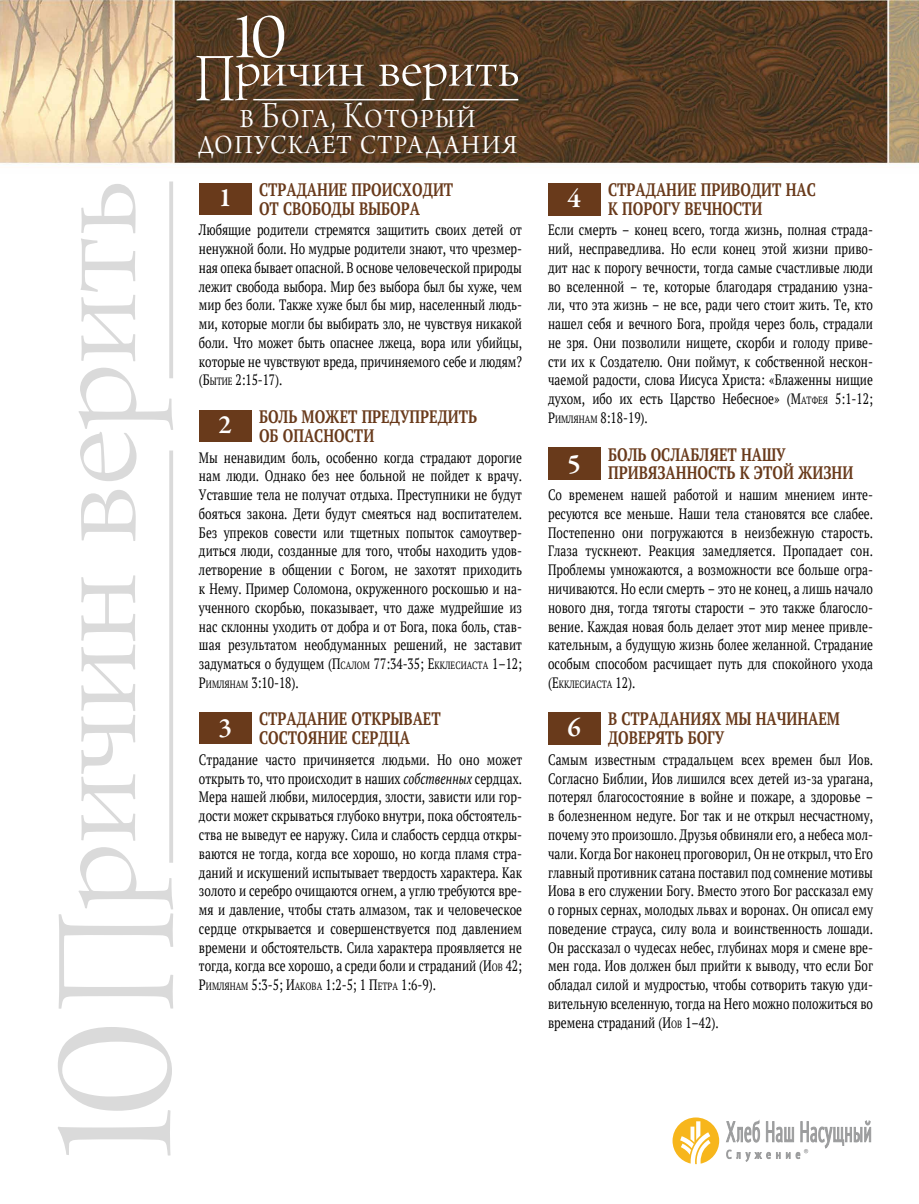
<style>
.page{position:relative;width:919px;height:1204px;background:#fff}
.page>*{position:absolute;margin:0;border:0;box-sizing:border-box;transform-origin:0 0}
.t1{font:185.55px "Arno Pro Light Display";color:#dadada;scale:1.1 1}
.t2{font:138.75px "Arno Pro Light Display";color:#dadada;scale:1.1 1}
.t3{font:69px "Arno Pro Light Display";color:#fff;scale:1.1 1}
.t4{font:54px "Arno Pro Light Display";color:#fff;scale:1.1 1}
.t5{font:39px "Arno Pro Light Display";letter-spacing:.03em;color:#fff;scale:.9 1}
.t6{font:600 27px "Garamond Premr Pro";color:#fff}
.t7{font:700 18px/18.8px "PT Serif";color:#693a1b;scale:.78 1}
.t8{font:15px/18.8px "PT Serif";color:#000;text-align:justify;scale:.78 1}
.t9{font:10.5px "PT Serif";color:#000;scale:.78 1}
.s1{font-size:185.1px}
.s2{font-size:72px}
.s3{font-style:inherit}
.s4{font-size:10.5px}
.s5{font-style:italic}
.s6{font-size:15px}
</style>
<div class="page">
<img style="left:0;top:0;width:918px;height:164px">
<hr style="left:169px;top:181px;width:4px;height:197px;background:#dadada">
<hr style="left:169px;top:450px;width:4px;height:412px;background:#dadada">
<div style="left:199px;top:410px;width:52px;height:32px;background:#693a1b"></div>
<div style="left:199px;top:712px;width:52px;height:32px;background:#693a1b"></div>
<div style="left:548px;top:183px;width:52px;height:32px;background:#693a1b"></div>
<div style="left:548px;top:447px;width:52px;height:32px;background:#693a1b"></div>
<div style="left:548px;top:712px;width:52px;height:32px;background:#693a1b"></div>
<svg style="left:672px;top:1117px;width:47px;height:46px"></svg>
<svg style="left:726px;top:1119px;width:145px;height:43px"></svg>
<div style="left:199px;top:183px;width:52px;height:32px;background:#693a1b"></div>
<hr style="left:442px;top:99px;width:76px;height:1px;background:#fff">
<hr style="left:253px;top:99px;width:160px;height:1px;background:#fff">
<h2 class="t2" style="left:18px;top:1012px;width:758px;rotate:-90deg"><span class="s1">П</span>ричин верить</h2>
<h1 class="t1" style="left:14px;top:1178px;width:146px;rotate:-90deg">10</h1>
<h3 class="t3" style="left:228px;top:-1px;width:55px">10</h3>
<h3 class="t4" style="left:195px;top:40px;width:296px"><span class="s2">П</span>ричин верить</h3>
<h3 class="t5" style="left:239px;top:94px;width:264px">в Бога, Который</h3>
<h3 class="t5" style="left:197px;top:120px;width:357px">допускает страдания</h3>
<p class="t7" style="left:259px;top:180px;width:250px">СТРАДАНИЕ ПРОИСХОДИТ<br>ОТ СВОБОДЫ ВЫБОРА</p>
<p class="t8" style="left:199px;top:220px;width:415px">Любящие родители стремятся защитить своих детей от ненужной боли. Но мудрые родители знают, что чрезмер&shy;ная опека бывает опасной. В основе человеческой природы лежит свобода выбора. Мир без выбора был бы хуже, чем мир без боли. Также хуже был бы мир, населенный людь&shy;ми, которые могли бы выбирать зло, не чувствуя никакой боли. Что может быть опаснее лжеца, вора или убийцы, которые не чувствуют вреда, причиняемого себе и людям? (<span class="s3">Б</span><span class="s4">ытие</span> <span class="s3">2:15-17</span>).</p>
<p class="t7" style="left:259px;top:407px;width:281px">БОЛЬ МОЖЕТ ПРЕДУПРЕДИТЬ<br>ОБ ОПАСНОСТИ</p>
<p class="t8" style="left:199px;top:448px;width:415px">Мы ненавидим боль, особенно когда страдают дорогие нам люди. Однако без нее больной не пойдет к врачу.<br>Уставшие тела не получат отдыха. Преступники не будут бояться закона. Дети будут смеяться над воспитателем.<br>Без упреков совести или тщетных попыток самоутвер&shy;диться люди, созданные для того, чтобы находить удов&shy;летворение в общении с Богом, не захотят приходить к Нему. Пример Соломона, окруженного роскошью и на&shy;ученного скорбью, показывает, что даже мудрейшие из нас склонны уходить от добра и от Бога, пока боль, став&shy;шая результатом необдуманных решений, не заставит задуматься о будущем (<span class="s3">П</span><span class="s4">салом</span> <span class="s3">77:34-35; Е</span><span class="s4">кклесиаста</span> <span class="s3">1–12; Р</span><span class="s4">имлянам</span> <span class="s3">3:10-18</span>).</p>
<p class="t7" style="left:259px;top:709px;width:234px">СТРАДАНИЕ ОТКРЫВАЕТ<br>СОСТОЯНИЕ СЕРДЦА</p>
<p class="t8" style="left:199px;top:750px;width:416px">Страдание часто причиняется людьми. Но оно может открыть то, что происходит в наших <span class="s5">собственных</span> сердцах.<br>Мера нашей любви, милосердия, злости, зависти или гор&shy;дости может скрываться глубоко внутри, пока обстоятель&shy;ства не выведут ее наружу. Сила и слабость сердца откры&shy;ваются не тогда, когда все хорошо, но когда пламя стра&shy;даний и искушений испытывает твердость характера. Как золото и серебро очищаются огнем, а углю требуются вре&shy;мя и давление, чтобы стать алмазом, так и человеческое сердце открывается и совершенствуется под давлением времени и обстоятельств. Сила характера проявляется не тогда, когда все хорошо, а среди боли и страданий (<span class="s3">И</span><span class="s4">ов</span> <span class="s3">42; Р</span><span class="s4">имлянам</span> <span class="s3">5:3-5; И</span><span class="s4">акова</span> <span class="s3">1:2-5; 1 П</span><span class="s4">етра</span> <span class="s3">1:6-9</span>).</p>
<h3 class="t6" style="left:218px;top:181px;width:15px">1</h3>
<h3 class="t6" style="left:218px;top:408px;width:15px">2</h3>
<h3 class="t6" style="left:218px;top:711px;width:15px">3</h3>
<p class="t7" style="left:608px;top:180px;width:268px">СТРАДАНИЕ ПРИВОДИТ НАС<br>К ПОРОГУ ВЕЧНОСТИ</p>
<p class="t8" style="left:548px;top:220px;width:418px">Если смерть – конец всего, тогда жизнь, полная страда&shy;ний, несправедлива. Но если конец этой жизни приво&shy;дит нас к порогу вечности, тогда самые счастливые люди во вселенной – те, которые благодаря страданию узна&shy;ли, что эта жизнь – не все, ради чего стоит жить. Те, кто нашел себя и вечного Бога, пройдя через боль, страдали не зря. Они позволили нищете, скорби и голоду приве&shy;сти их к Создателю. Они поймут, к собственной нескон&shy;чаемой радости, слова Иисуса Христа: «Блаженны нищие духом, ибо их есть Царство Небесное» (<span class="s3">М</span><span class="s4">атфея</span> <span class="s3">5:1-12; Р</span><span class="s4">имлянам</span> <span class="s3">8:18-19</span>).</p>
<p class="t7" style="left:608px;top:444px;width:316px">БОЛЬ ОСЛАБЛЯЕТ НАШУ<br>ПРИВЯЗАННОСТЬ К ЭТОЙ ЖИЗНИ</p>
<p class="t8" style="left:548px;top:485px;width:418px">Со временем нашей работой и нашим мнением инте&shy;ресуются все меньше. Наши тела становятся все слабее.<br>Постепенно они погружаются в неизбежную старость.<br>Глаза тускнеют. Реакция замедляется. Пропадает сон.<br>Проблемы умножаются, а возможности все больше огра&shy;ничиваются. Но если смерть – это не конец, а лишь начало нового дня, тогда тяготы старости – это также благосло&shy;вение. Каждая новая боль делает этот мир менее привле&shy;кательным, а будущую жизнь более желанной. Страдание особым способом расчищает путь для спокойного ухода</p>
<p class="t9" style="left:548px;top:677px;width:113px"><span class="s6">(</span><span class="s6">Е</span>кклесиаста <span class="s6">12</span><span class="s6">).</span></p>
<p class="t7" style="left:608px;top:709px;width:299px">В СТРАДАНИЯХ МЫ НАЧИНАЕМ<br>ДОВЕРЯТЬ БОГУ</p>
<p class="t8" style="left:548px;top:750px;width:418px">Самым известным страдальцем всех времен был Иов.<br>Согласно Библии, Иов лишился всех детей из-за урагана, потерял благосостояние в войне и пожаре, а здоровье – в болезненном недуге. Бог так и не открыл несчастному, почему это произошло. Друзья обвиняли его, а небеса мол&shy;чали. Когда Бог наконец проговорил, Он не открыл, что Его главный противник сатана поставил под сомнение мотивы Иова в его служении Богу. Вместо этого Бог рассказал ему о горных сернах, молодых львах и воронах. Он описал ему поведение страуса, силу вола и воинственность лошади.<br>Он рассказал о чудесах небес, глубинах моря и смене вре&shy;мен года. Иов должен был прийти к выводу, что если Бог обладал силой и мудростью, чтобы сотворить такую уди&shy;вительную вселенную, тогда на Него можно положиться во времена страданий (<span class="s3">И</span><span class="s4">ов</span> <span class="s3">1–42</span>).</p>
<h3 class="t6" style="left:567px;top:182px;width:15px">4</h3>
<h3 class="t6" style="left:567px;top:447px;width:15px">5</h3>
<h3 class="t6" style="left:567px;top:711px;width:15px">6</h3>
</div>
